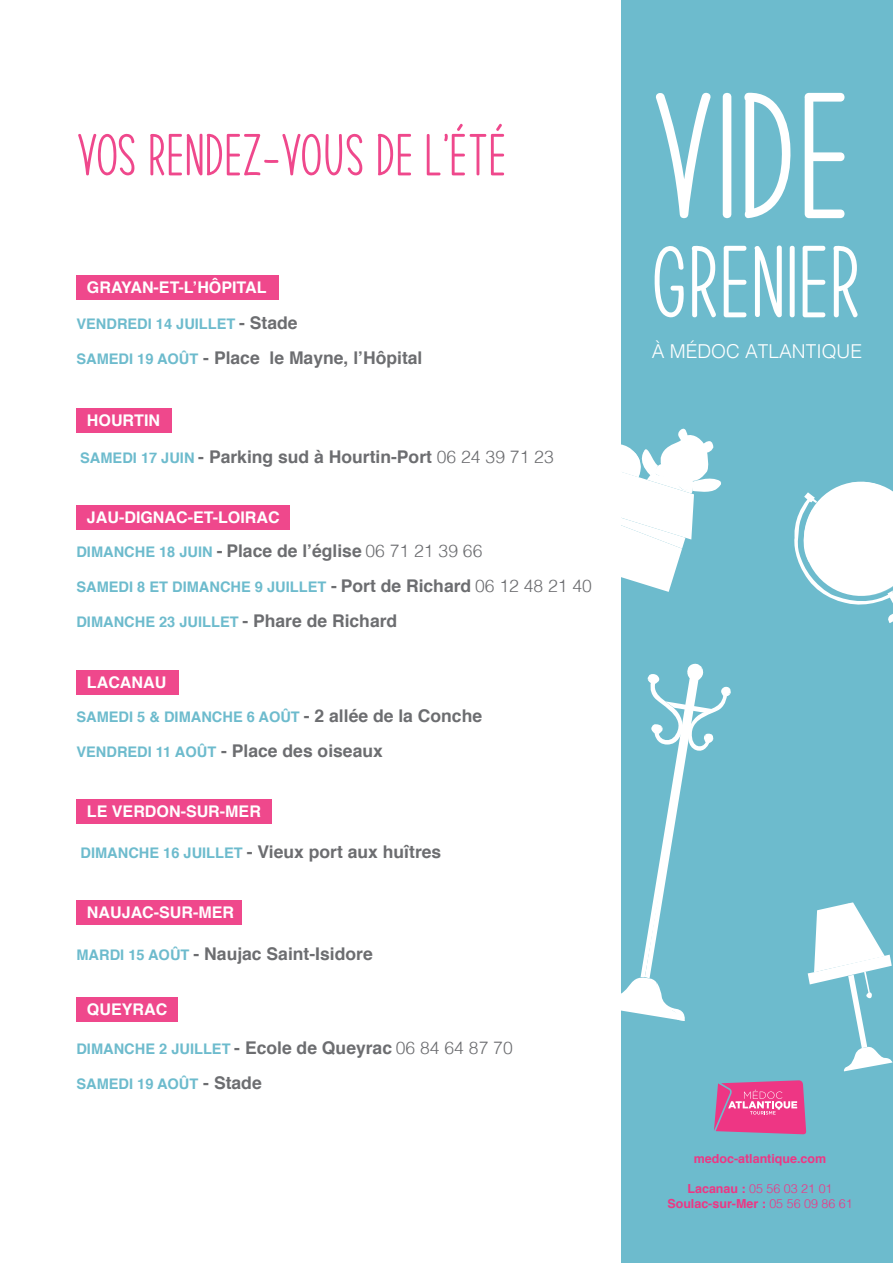
<style>
.page{position:relative;width:893px;height:1263px;background:#fff}
.page>*{position:absolute;margin:0;border:0;box-sizing:border-box;transform-origin:0 0}
.t1{font:178.5px "Good Mood";color:#fff}
.t2{font:102px "Good Mood";color:#fff}
.t3{font:59.1px "Good Mood";color:#ef488c}
.t4{font:300 19.05px "Helvetica";color:#fff}
.t5{font:700 17.55px "Helvetica";color:#6c6d70}
.t6{font:700 16.05px "Helvetica";color:#fff}
.t7{font:700 14.55px "Helvetica";color:#6dbbcd}
.t8{font:700 12.45px/15px "Helvetica";color:#ee3684;text-align:center}
.s1{font-size:17.55px;color:#6c6d70}
.s2{font-size:14.55px;color:#6dbbcd}
.s3{font-weight:300}
.s4{font-weight:300;font-size:17.55px;color:#6c6d70}
</style>
<div class="page">
<div style="left:76px;top:900px;width:166px;height:24px;background:#ef488c"></div>
<div style="left:76px;top:408px;width:96px;height:25px;background:#ef488c"></div>
<div style="left:76px;top:505px;width:214px;height:24px;background:#ef488c"></div>
<div style="left:76px;top:670px;width:103px;height:24px;background:#ef488c"></div>
<div style="left:76px;top:997px;width:102px;height:24px;background:#ef488c"></div>
<div style="left:76px;top:799px;width:195px;height:25px;background:#ef488c"></div>
<div style="left:76px;top:275px;width:202px;height:25px;background:#ef488c"></div>
<div style="left:622px;top:0;width:271px;height:1263px;background:#6dbbcd"></div>
<svg style="left:714px;top:1080px;width:92px;height:54px;background:#e05395"></svg>
<svg style="left:794px;top:481px;width:99px;height:142px"></svg>
<svg style="left:622px;top:663px;width:109px;height:358px"></svg>
<svg style="left:808px;top:902px;width:84px;height:169px"></svg>
<svg style="left:622px;top:428px;width:99px;height:164px"></svg>
<h3 class="t3" style="left:76px;top:124px;width:432px">VOS RENDEZ-VOUS DE L’ÉTÉ</h3>
<p class="t6" style="left:87px;top:274px;width:181px">GRAYAN-ET-L’HÔPITAL</p>
<p class="t7" style="left:76px;top:312px;width:223px">VENDREDI 14 JUILLET <span class="s1">- Stade</span></p>
<p class="t5" style="left:76px;top:344px;width:347px"><span class="s2">SAMEDI 19 AOÛT</span> - Place le Mayne, l’Hôpital</p>
<p class="t6" style="left:87px;top:407px;width:75px">HOURTIN</p>
<p class="t5" style="left:80px;top:442px;width:475px"><span class="s2">SAMEDI 17 JUIN</span> - Parking sud à Hourtin-Port <span class="s3">06 24 39 71 23</span></p>
<p class="t6" style="left:87px;top:504px;width:194px">JAU-DIGNAC-ET-LOIRAC</p>
<p class="t5" style="left:76px;top:537px;width:407px"><span class="s2">DIMANCHE 18 JUIN</span> - Place de l’église <span class="s3">06 71 21 39 66</span></p>
<p class="t7" style="left:76px;top:575px;width:517px">SAMEDI 8 ET DIMANCHE 9 JUILLET <span class="s1">- Port de Richard</span> <span class="s4">06 12 48 21 40</span></p>
<p class="t7" style="left:76px;top:610px;width:322px">DIMANCHE 23 JUILLET <span class="s1">- Phare de Richard</span></p>
<p class="t6" style="left:87px;top:669px;width:81px">LACANAU</p>
<p class="t7" style="left:76px;top:705px;width:407px">SAMEDI 5 &amp; DIMANCHE 6 AOÛT <span class="s1">- 2 allée de la Conche</span></p>
<p class="t5" style="left:76px;top:737px;width:308px"><span class="s2">VENDREDI 11 AOÛT</span> - Place des oiseaux</p>
<p class="t6" style="left:87px;top:798px;width:176px">LE VERDON-SUR-MER</p>
<p class="t5" style="left:80px;top:837px;width:362px"><span class="s2">DIMANCHE 16 JUILLET</span> - Vieux port aux huîtres</p>
<p class="t6" style="left:87px;top:899px;width:149px">NAUJAC-SUR-MER</p>
<p class="t5" style="left:76px;top:939px;width:298px"><span class="s2">MARDI 15 AOÛT</span> - Naujac Saint-Isidore</p>
<p class="t6" style="left:87px;top:996px;width:82px">QUEYRAC</p>
<p class="t7" style="left:76px;top:1037px;width:438px">DIMANCHE 2 JUILLET <span class="s1">- Ecole de Queyrac</span> <span class="s4">06 84 64 87 70</span></p>
<p class="t7" style="left:76px;top:1072px;width:187px">SAMEDI 19 AOÛT <span class="s1">- Stade</span></p>
<h1 class="t1" style="left:651px;top:62px;width:203px">VIDE</h1>
<h2 class="t2" style="left:651px;top:228px;width:212px">GRENIER</h2>
<p class="t4" style="left:652px;top:335px;width:212px">À MÉDOC ATLANTIQUE</p>
<p class="t8" style="left:694px;top:1151px;width:134px">medoc-atlantique.com</p>
<p class="t8" style="left:667px;top:1181px;width:187px">Lacanau : <span class="s3">05 56 03 21 01<br></span>Soulac-sur-Mer : <span class="s3">05 56 09 86 61</span></p>
</div>
